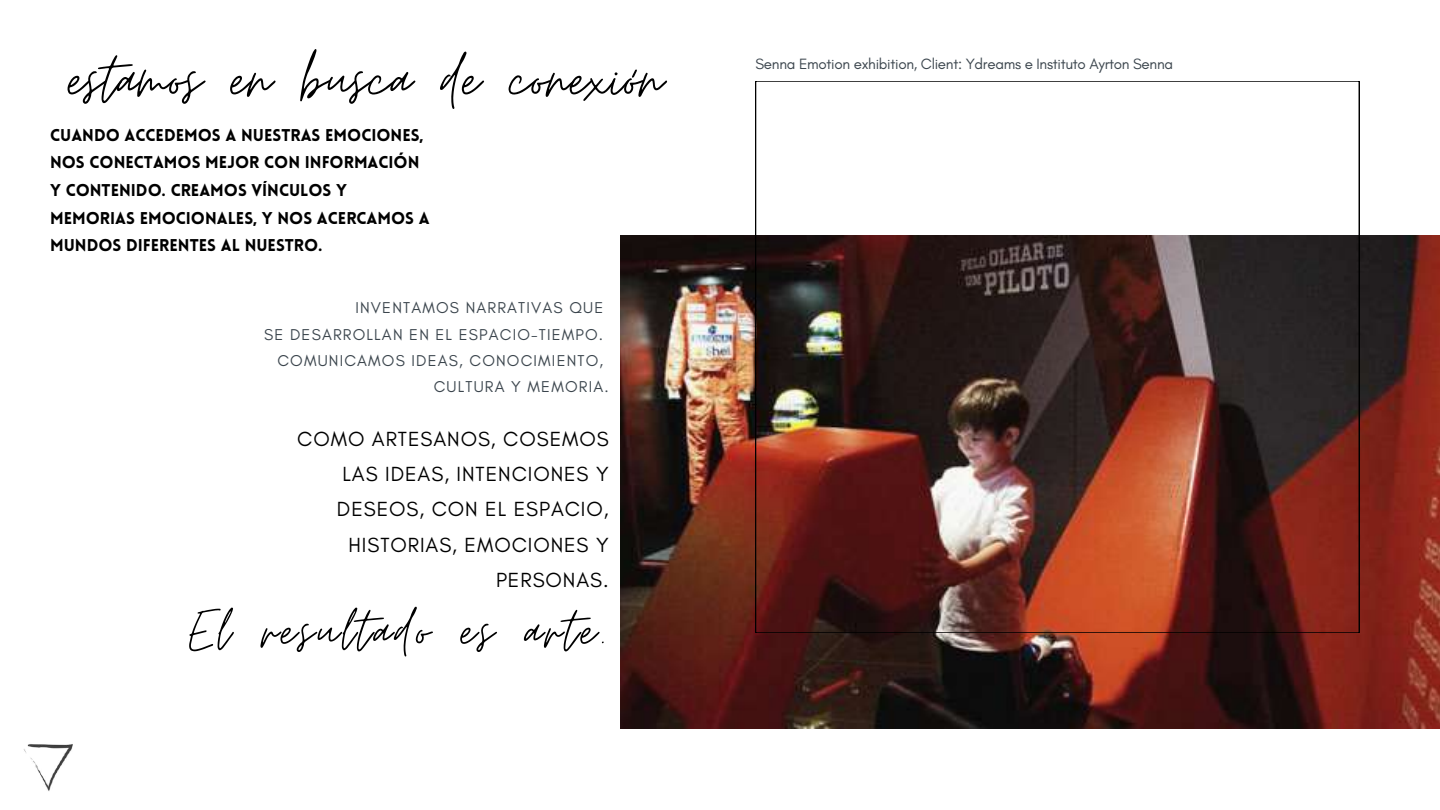
<style>
.page{position:relative;width:1440px;height:810px;background:#fff}
.page>*{position:absolute;margin:0;border:0;box-sizing:border-box;transform-origin:0 0}
.t1{font:76.9px "Moon Time";color:#000}
.t2{font:66.7px "Moon Time";letter-spacing:.045em;color:#000}
.t3{font:20.8px/35.2px "Glacial Indifference";letter-spacing:.045em;color:#000;text-align:right}
.t4{font:900 16.7px/27.7px "Lovelo";color:#000}
.t5{font:16px "Glacial Indifference";letter-spacing:.075em;color:#3b454d}
.t6{font:15.2px "Glacial Indifference";letter-spacing:-.02em;color:#3b454d}
</style>
<div class="page">
<img style="left:620px;top:235px;width:820px;height:494px">
<img style="left:756px;top:81px;width:603px;height:552px">
<img style="left:23px;top:744px;width:50px;height:47px">
<h1 class="t1" style="left:68px;top:32px;width:596px">estamos en busca de conexión</h1>
<p class="t4" style="left:50px;top:123px;width:381px">CUANDO ACCEDEMOS A NUESTRAS EMOCIONES, NOS CONECTAMOS MEJOR CON INFORMACIÓN Y CONTENIDO. CREAMOS VÍNCULOS Y MEMORIAS EMOCIONALES, Y NOS ACERCAMOS A MUNDOS DIFERENTES AL NUESTRO.</p>
<p class="t5" style="left:355px;top:298px;width:249px">INVENTAMOS NARRATIVAS QUE</p>
<p class="t5" style="left:264px;top:324px;width:340px">SE DESARROLLAN EN EL ESPACIO-TIEMPO.</p>
<p class="t5" style="left:277px;top:351px;width:327px">COMUNICAMOS IDEAS, CONOCIMIENTO,</p>
<p class="t5" style="left:434px;top:377px;width:176px">CULTURA Y MEMORIA.</p>
<p class="t3" style="left:297px;top:421px;width:313px">COMO ARTESANOS, COSEMOS<br>LAS IDEAS, INTENCIONES Y<br>DESEOS, CON EL ESPACIO,<br>HISTORIAS, EMOCIONES Y<br>PERSONAS.</p>
<h2 class="t2" style="left:189px;top:590px;width:419px">El resultado es arte.</h2>
<p class="t6" style="left:756px;top:54px;width:419px">Senna Emotion exhibition, Client: Ydreams e Instituto Ayrton Senna</p>
</div>
